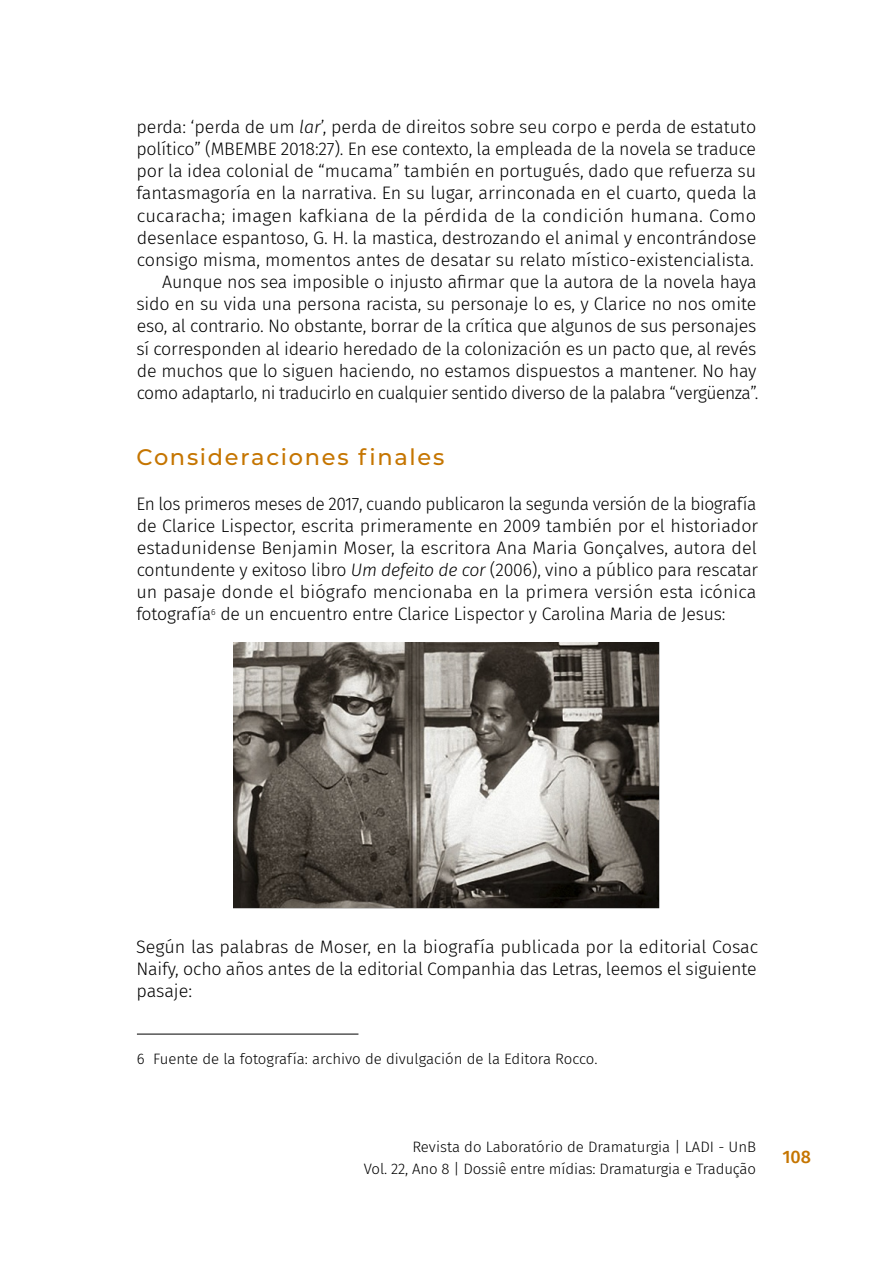
<style>
.page{position:relative;width:893px;height:1263px;background:#fff}
.page>*{position:absolute;margin:0;border:0;box-sizing:border-box;transform-origin:0 0}
.t1{font:500 22.5px "Montserrat";letter-spacing:.075em;color:#c57500}
.t2{font:300 18px/22.2px "Fira Sans";letter-spacing:-.01em;color:#000;text-align:right}
.t3{font:300 18px/22.2px "Fira Sans";letter-spacing:-.01em;color:#000;text-align:justify;scale:.96 1}
.t4{font:500 18px "Fira Sans";color:#c57500}
.t5{font:300 15px/22.2px "Fira Sans";letter-spacing:-.005em;color:#000;text-align:right}
.s1{font-style:italic}
</style>
<div class="page">
<hr style="left:137px;top:1034px;width:221px;height:1px;background:#000">
<img style="left:233px;top:642px;width:426px;height:266px">
<p class="t2" style="left:136px;top:115px;width:623px">perda: ‘perda de um <span class="s1">lar</span>’, perda de direitos sobre seu corpo e perda de estatuto político” (MBEMBE 2018:27). En ese contexto, la empleada de la novela se traduce por la idea colonial de “mucama” también en portugués, dado que refuerza su fantasmagoría en la narrativa. En su lugar, arrinconada en el cuarto, queda la cucaracha; imagen kafkiana de la pérdida de la condición humana. Como desenlace espantoso, G. H. la mastica, destrozando el animal y encontrándose consigo misma, momentos antes de desatar su relato místico-existencialista.<br>Aunque nos sea imposible o injusto afirmar que la autora de la novela haya sido en su vida una persona racista, su personaje lo es, y Clarice no nos omite eso, al contrario. No obstante, borrar de la crítica que algunos de sus personajes sí corresponden al ideario heredado de la colonización es un pacto que, al revés de muchos que lo siguen haciendo, no estamos dispuestos a mantener. No hay como adaptarlo, ni traducirlo en cualquier sentido diverso de la palabra “vergüenza”.</p>
<p class="t1" style="left:137px;top:442px;width:309px">Consideraciones finales</p>
<p class="t3" style="left:136px;top:492px;width:649px">En los primeros meses de 2017, cuando publicaron la segunda versión de la biografía de Clarice Lispector, escrita primeramente en 2009 también por el historiador estadunidense Benjamin Moser, la escritora Ana Maria Gonçalves, autora del contundente y exitoso libro <span class="s1">Um defeito de cor</span> (2006), vino a público para rescatar un pasaje donde el biógrafo mencionaba en la primera versión esta icónica fotografía<sup>6</sup> de un encuentro entre Clarice Lispector y Carolina Maria de Jesus:</p>
<p class="t2" style="left:136px;top:935px;width:624px;text-align:justify">Según las palabras de Moser, en la biografía publicada por la editorial Cosac Naify, ocho años antes de la editorial Companhia das Letras, leemos el siguiente pasaje:</p>
<p class="t5" style="left:137px;top:1047px;width:462px">6 Fuente de la fotografía: archivo de divulgación de la Editora Rocco.</p>
<p class="t5" style="left:364px;top:1136px;width:394px">Revista do Laboratório de Dramaturgia | LADI - UnB<br>Vol. 22, Ano 8 | Dossiê entre mídias: Dramaturgia e Tradução</p>
<p class="t4" style="left:782px;top:1142px;width:30px">108</p>
</div>
